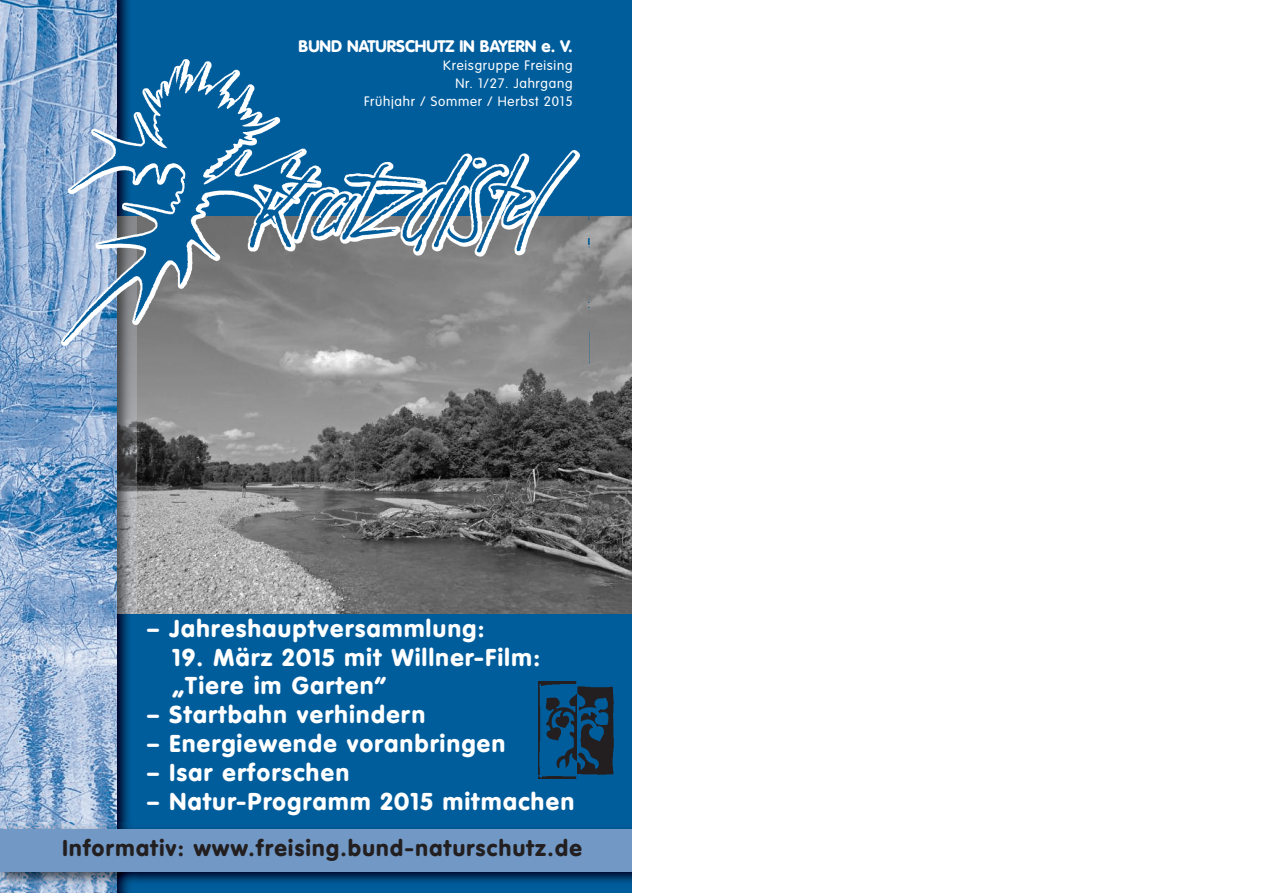
<style>
.page{position:relative;width:1263px;height:893px;background:#fff}
.page>*{position:absolute;margin:0;border:0;box-sizing:border-box;transform-origin:0 0}
.t1{font:900 24px/28.8px "VAG Rounded";letter-spacing:.065em;color:#fff}
.t2{font:900 22.5px "VAG Rounded";letter-spacing:.065em;color:#231f20}
.t3{font:900 16.5px "VAG Rounded";color:#fff}
.t4{font:300 13.5px/18px "VAG Rounded";letter-spacing:.055em;color:#fff;text-align:right}
</style>
<div class="page">
<div style="left:0;top:0;width:631px;height:893px;background:#005d9c"></div>
<img style="left:136px;top:217px;width:495px;height:396px">
<img style="left:117px;top:0;width:19px;height:893px">
<img style="left:117px;top:365px;width:19px;height:248px">
<img style="left:0;top:0;width:117px;height:893px">
<img style="left:48px;top:49px;width:545px;height:316px">
<img style="left:55px;top:52px;width:534px;height:311px">
<img style="left:0;top:822px;width:631px;height:69px">
<div style="left:0;top:829px;width:631px;height:43px;background:#7299c6"></div>
<img style="left:538px;top:682px;width:76px;height:97px">
<p class="t3" style="left:299px;top:40px;width:276px">BUND NATURSCHUTZ IN BAYERN e. V.</p>
<p class="t4" style="left:364px;top:58px;width:210px">Kreisgruppe Freising<br>Nr. 1/27. Jahrgang<br>Frühjahr / Sommer / Herbst 2015</p>
<p class="t1" style="left:147px;top:616px;width:339px">– Jahreshauptversammlung:</p>
<p class="t1" style="left:173px;top:645px;width:369px">19. März 2015 mit Willner-Film: „Tiere im Garten“</p>
<p class="t1" style="left:147px;top:702px;width:279px">– Startbahn verhindern</p>
<p class="t1" style="left:147px;top:731px;width:360px">– Energiewende voranbringen</p>
<p class="t1" style="left:147px;top:760px;width:203px">– Isar erforschen</p>
<p class="t1" style="left:147px;top:789px;width:428px">– Natur-Programm 2015 mitmachen</p>
<p class="t2" style="left:62px;top:839px;width:521px">Informativ: www.freising.bund-naturschutz.de</p>
</div>
